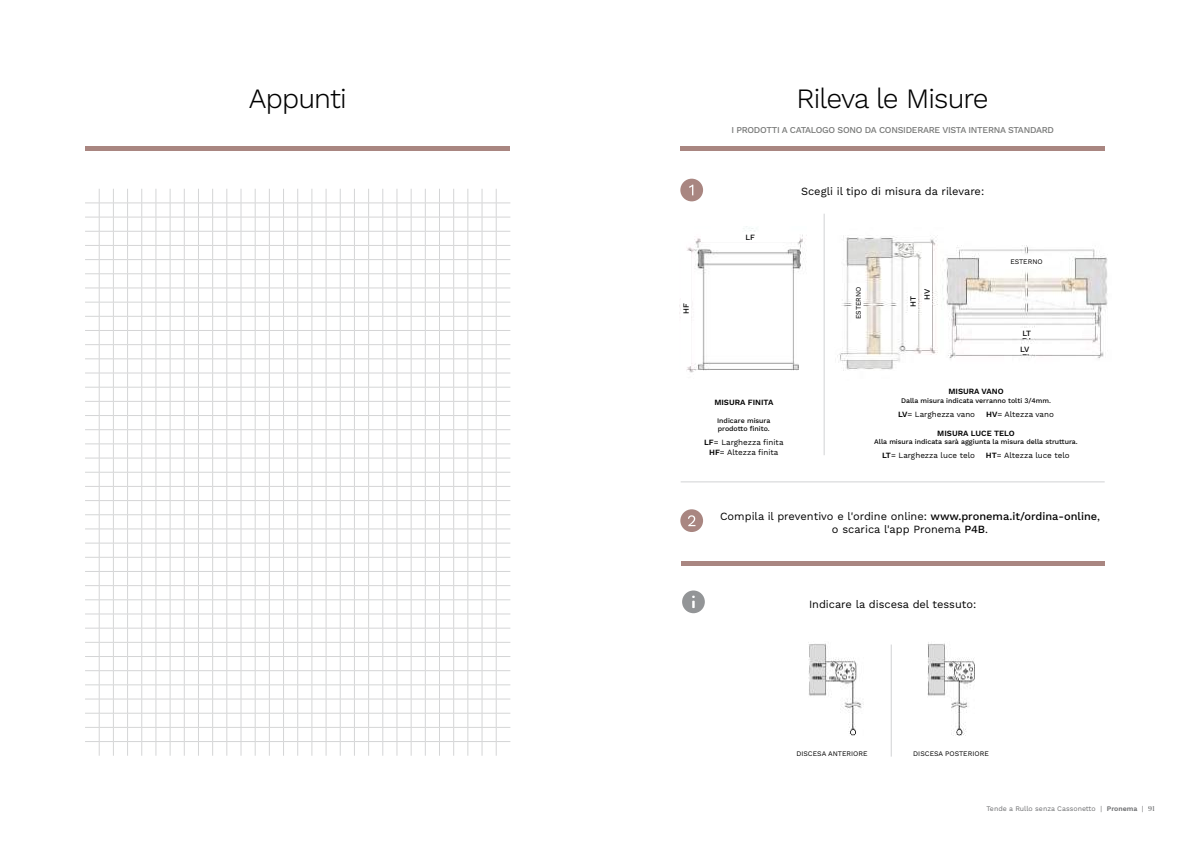
<style>
.page{position:relative;width:1191px;height:842px;background:#fff}
.page>*{position:absolute;margin:0;border:0;box-sizing:border-box;transform-origin:0 0}
.t1{font:300 28px "Work Sans";letter-spacing:-.03em;color:#000}
.t2{font:11px/13.2px "Work Sans";color:#000;text-align:center}
.t3{font:500 9px "Work Sans";letter-spacing:-.03em;color:#767776}
.t4{font:8px/9.6px "Work Sans";color:#000;text-align:center}
.t5{font:600 8px "Work Sans";color:#000}
.t6{font:500 8px/15.6px "Work Sans";color:#000}
.t7{font:500 7px/8px "Work Sans";color:#000}
.t8{font:7px "Work Sans";color:#000}
.t9{font:7px "Work Sans";color:#6d6e70}
.s1{font-weight:600}
.s2{font-weight:500}
.s3{font-family:"Butler";font-weight:500}
</style>
<div class="page">
<hr style="left:680px;top:146px;width:424px;height:4px;background:#a98681">
<hr style="left:681px;top:561px;width:423px;height:4px;background:#a98681">
<hr style="left:680px;top:482px;width:424px;height:1px;background:#d1d2d4">
<div style="left:680px;top:179px;width:23px;height:22px;background:#a98681;border-radius:50%"></div>
<svg style="left:689px;top:185px;width:4px;height:10px"></svg>
<div style="left:680px;top:509px;width:23px;height:23px;background:#a98681;border-radius:50%"></div>
<svg style="left:688px;top:515px;width:7px;height:11px"></svg>
<img style="left:679px;top:228px;width:128px;height:145px">
<div style="left:681px;top:252px;width:9px;height:114px;background:#fff"></div>
<div style="left:701px;top:232px;width:98px;height:9px;background:#fff"></div>
<img style="left:837px;top:235px;width:101px;height:136px">
<div style="left:922px;top:245px;width:9px;height:100px;background:#fff"></div>
<div style="left:908px;top:258px;width:9px;height:87px;background:#fff"></div>
<div style="left:853px;top:283px;width:9px;height:39px;background:#fff"></div>
<img style="left:942px;top:245px;width:166px;height:114px">
<div style="left:972px;top:328px;width:109px;height:10px;background:#fff"></div>
<div style="left:970px;top:344px;width:109px;height:10px;background:#fff"></div>
<div style="left:1006px;top:257px;width:40px;height:9px;background:#fff"></div>
<hr style="left:891px;top:644px;width:1px;height:113px;background:#d1d2d4">
<div style="left:682px;top:590px;width:23px;height:23px;background:#939597;border-radius:50%"></div>
<svg style="left:692px;top:596px;width:2px;height:12px"></svg>
<img style="left:808px;top:642px;width:55px;height:93px">
<img style="left:927px;top:642px;width:48px;height:93px">
<hr style="left:824px;top:214px;width:1px;height:241px;background:#d1d2d4">
<hr style="left:85px;top:146px;width:424px;height:4px;background:#a98681">
<svg style="left:85px;top:189px;width:425px;height:567px"></svg>
<h1 class="t1" style="left:249px;top:82px;width:99px">Appunti</h1>
<h1 class="t1" style="left:796px;top:82px;width:194px">Rileva le Misure</h1>
<p class="t3" style="left:731px;top:124px;width:324px">I PRODOTTI A CATALOGO SONO DA CONSIDERARE VISTA INTERNA STANDARD</p>
<p class="t6" style="left:678px;top:314px;width:12px;rotate:-90deg">HF</p>
<p class="t6" style="left:745px;top:230px;width:11px">LF</p>
<p class="t5" style="left:714px;top:398px;width:60px">MISURA FINITA</p>
<p class="t7" style="left:717px;top:417px;width:55px">Indicare misura prodotto finito.</p>
<p class="t4" style="left:704px;top:438px;width:81px"><span class="s1">LF</span>= Larghezza finita<br><span class="s1">HF</span>= Altezza finita</p>
<p class="t2" style="left:801px;top:185px;width:185px">Scegli il tipo di misura da rilevare:</p>
<p class="t8" style="left:854px;top:319px;width:34px;rotate:-90deg">ESTERNO</p>
<p class="t6" style="left:905px;top:307px;width:12px;rotate:-90deg">HT</p>
<p class="t6" style="left:919px;top:300px;width:13px;rotate:-90deg">HV</p>
<p class="t8" style="left:1010px;top:257px;width:34px">ESTERNO</p>
<p class="t6" style="left:1020px;top:326px;width:12px">LT<br>LV</p>
<p class="t5" style="left:948px;top:387px;width:57px">MISURA VANO</p>
<p class="t7" style="left:901px;top:397px;width:151px">Dalla misura indicata verranno tolti 3/4mm.</p>
<p class="t4" style="left:898px;top:409px;width:79px"><span class="s1">LV</span>= Larghezza vano</p>
<p class="t4" style="left:986px;top:409px;width:69px"><span class="s1">HV</span>= Altezza vano</p>
<p class="t5" style="left:937px;top:428px;width:79px">MISURA LUCE TELO</p>
<p class="t7" style="left:874px;top:438px;width:205px">Alla misura indicata sarà aggiunta la misura della struttura.</p>
<p class="t4" style="left:882px;top:451px;width:94px"><span class="s1">LT</span>= Larghezza luce telo</p>
<p class="t4" style="left:986px;top:451px;width:85px"><span class="s1">HT</span>= Altezza luce telo</p>
<p class="t2" style="left:720px;top:510px;width:381px">Compila il preventivo e l'ordine online: <span class="s2">www.pronema.it/ordina-online</span>, o scarica l'app Pronema <span class="s2">P4B</span>.</p>
<p class="t2" style="left:809px;top:598px;width:169px">Indicare la discesa del tessuto:</p>
<p class="t8" style="left:796px;top:749px;width:73px">DISCESA ANTERIORE</p>
<p class="t8" style="left:913px;top:749px;width:77px">DISCESA POSTERIORE</p>
<p class="t9" style="left:986px;top:804px;width:170px">Tende a Rullo senza Cassonetto | <span class="s1">Pronema</span> | <span class="s3">91</span></p>
</div>
